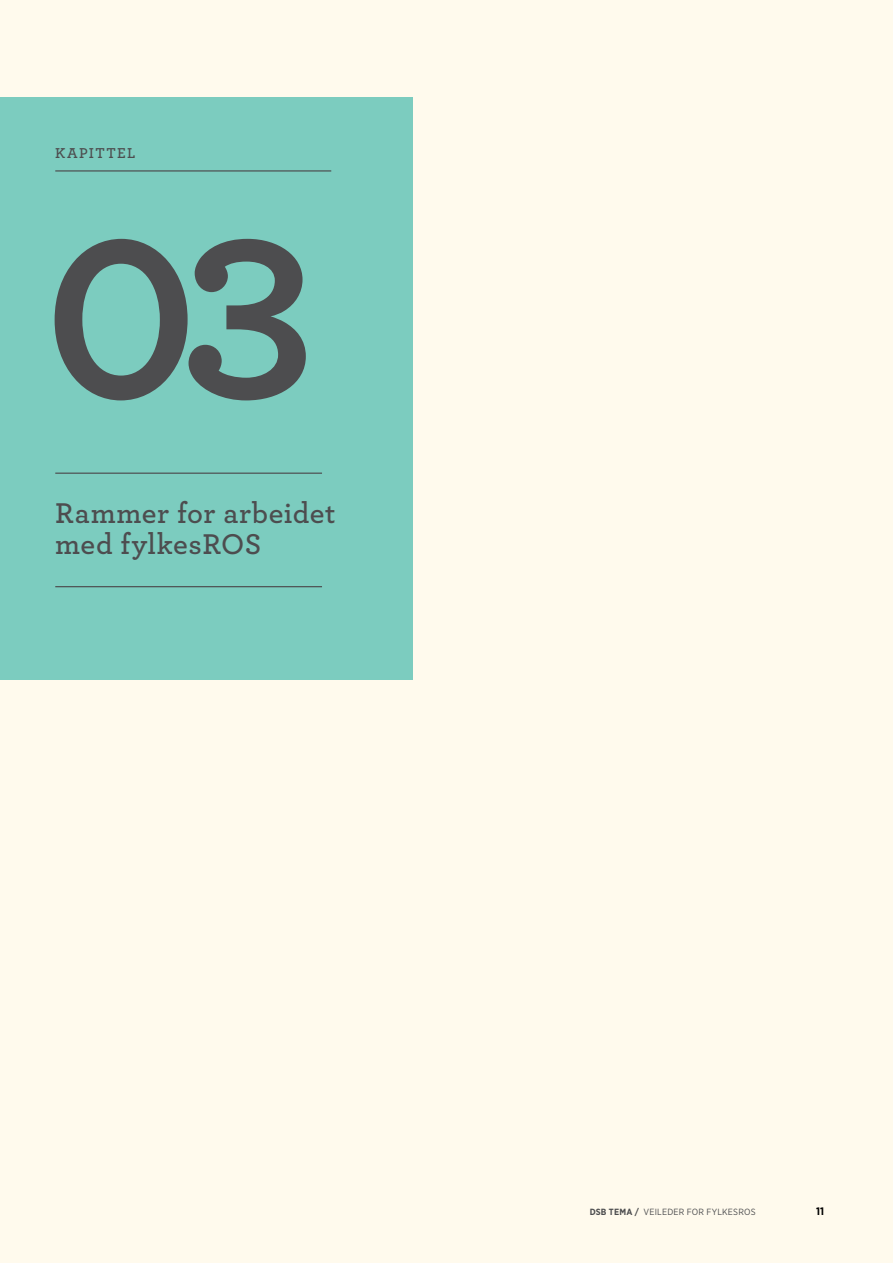
<style>
.page{position:relative;width:893px;height:1263px;background:#fffaed}
.page>*{position:absolute;margin:0;border:0;box-sizing:border-box;transform-origin:0 0}
.t1{font:700 237px "Archer";color:#4d4d4f}
.t2{font:600 30px/31.5px "Archer";letter-spacing:.02em;color:#4d4d4f}
.t3{font:600 15px "Archer";letter-spacing:.09em;color:#4d4d4f}
.t4{font:700 10.8px "Gotham Narrow";color:#000}
.t5{font:9px "Gotham Narrow";letter-spacing:.02em;color:#4d4d4f}
.s1{font-weight:700}
</style>
<div class="page">
<div style="left:0;top:97px;width:412px;height:583px;background:#7cccbf"></div>
<hr style="left:55px;top:170px;width:276px;height:2px;background:#4d4d4f">
<hr style="left:55px;top:473px;width:267px;height:1px;background:#4d4d4f">
<hr style="left:55px;top:586px;width:267px;height:1px;background:#4d4d4f">
<p class="t3" style="left:55px;top:141px;width:82px">KAPITTEL</p>
<p class="t3" style="left:67px;top:141px;width:82px">KAPI TEL</p>
<h1 class="t1" style="left:43px;top:132px;width:275px">03</h1>
<h1 class="t1" style="left:187px;top:132px;width:105px">1</h1>
<p class="t2" style="left:55px;top:495px;width:282px">Rammer for arbeidet med fylkesROS</p>
<p class="t2" style="left:67px;top:517px;width:151px">Innledning</p>
<p class="t5" style="left:590px;top:1206px;width:167px"><span class="s1">DSB TEMA /</span> VEILEDER FOR FYLKESROS</p>
<p class="t4" style="left:816px;top:1204px;width:10px">11</p>
</div>
